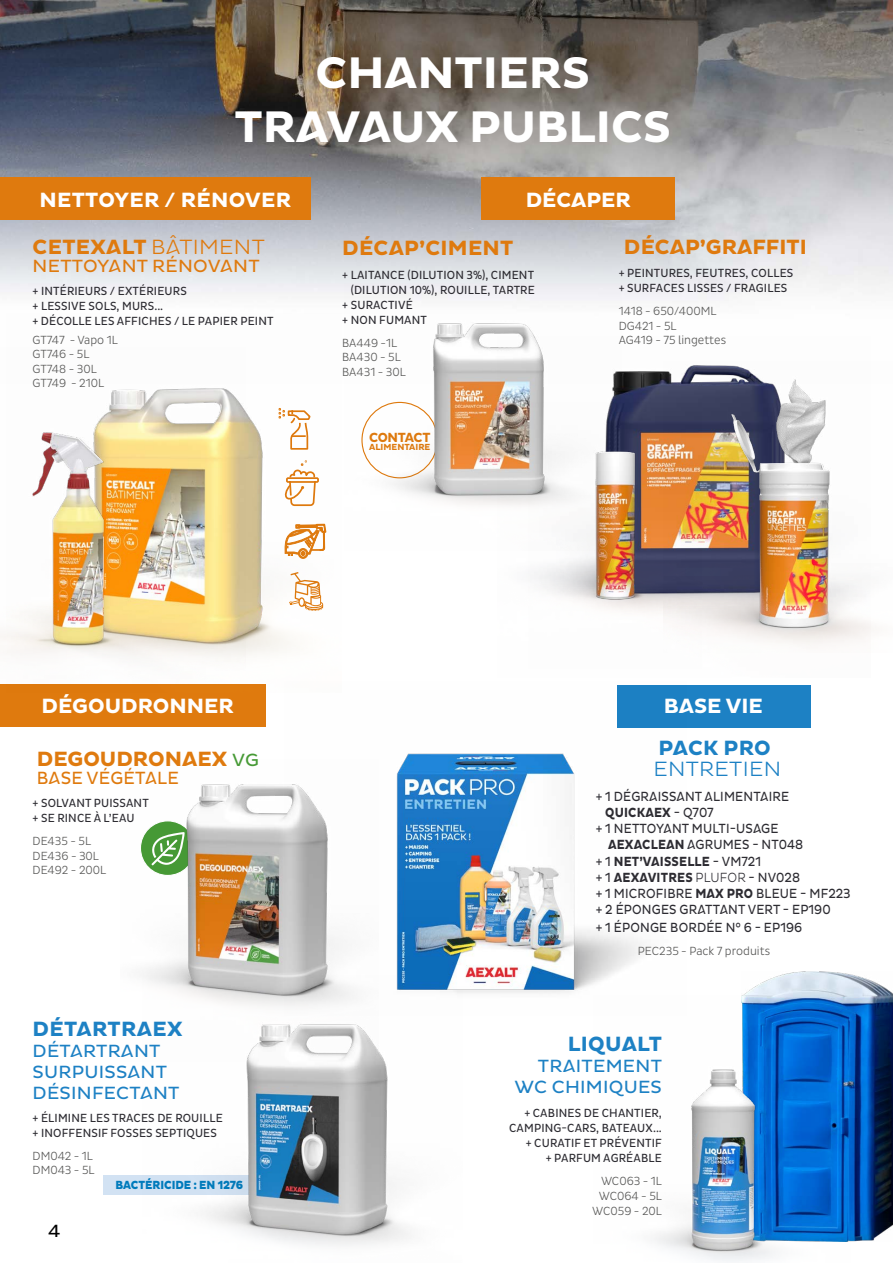
<style>
.page{position:relative;width:893px;height:1263px;background:#fff}
.page>*{position:absolute;margin:0;border:0;box-sizing:border-box;transform-origin:0 0}
.t1{font:45px/54px "Aexalt MS Bold";color:#fff;text-align:center}
.t2{font:21px "Aexalt MS Bold";color:#df7a0e}
.t3{font:21px "Aexalt MS Bold";color:#fff}
.t4{font:21px "Aexalt MS Bold";letter-spacing:.015em;color:#1d81c4}
.t5{font:21px "Aexalt MS Light";letter-spacing:.015em;color:#1d81c4}
.t6{font:18px/21px "Aexalt MS Regular";letter-spacing:.015em;color:#1d81c4;text-align:right}
.t7{font:18px "Aexalt MS Regular";letter-spacing:.015em;color:#df7a0e}
.t8{font:18px "Aexalt MS Regular";letter-spacing:.015em;color:#df7a0e;scale:.93 1}
.t9{font:18px "Aexalt";color:#000}
.t10{font:13.5px/16.2px "Aexalt MS Regular";letter-spacing:.015em;color:#2d2c32;scale:.87 1}
.t11{font:13.5px/16.2px "Aexalt MS Bold";letter-spacing:.015em;color:#2d2c32;scale:.87 1}
.t12{font:700 13.5px "Aexalt";letter-spacing:-.035em;color:#df7a0e;scale:.95 1}
.t13{font:12px/15px "Pluto Sans Cond";letter-spacing:.015em;color:#2d2c32}
.t14{font:300 12px/14.4px "Pluto Sans Cond";color:#575756}
.t15{font:800 12px "Aexalt";letter-spacing:-.005em;color:#007bbc;scale:.9 1}
.t16{font:700 9px "Aexalt";letter-spacing:-.005em;color:#df7a0e;scale:.95 1}
.s1{font-family:"Aexalt MS Light"}
.s2{font-family:"Aexalt MS Regular";font-size:18px;color:#479a36}
.s3{font-family:"Aexalt MS Regular"}
.s4{font-family:"Aexalt MS Bold"}
</style>
<div class="page">
<img style="left:0;top:0;width:893px;height:301px">
<div style="left:0;top:178px;width:311px;height:42px;background:#df7a0e"></div>
<div style="left:482px;top:178px;width:193px;height:42px;background:#df7a0e"></div>
<hr style="left:892px;top:729px;width:1px;height:43px;background:#df7a0e">
<div style="left:0;top:685px;width:266px;height:42px;background:#df7a0e"></div>
<div style="left:618px;top:685px;width:193px;height:43px;background:#1d81c4"></div>
<img style="left:743px;top:971px;width:150px;height:271px">
<div style="left:103px;top:1175px;width:156px;height:20px;background:#d2e2f3"></div>
<img style="left:246px;top:408px;width:81px;height:277px">
<img style="left:0;top:388px;width:246px;height:297px">
<img style="left:344px;top:284px;width:277px;height:221px">
<img style="left:497px;top:336px;width:166px;height:169px">
<img style="left:529px;top:402px;width:134px;height:209px">
<img style="left:654px;top:995px;width:196px;height:267px">
<img style="left:141px;top:784px;width:143px;height:192px">
<img style="left:143px;top:976px;width:267px;height:270px">
<img style="left:663px;top:365px;width:208px;height:281px">
<img style="left:284px;top:681px;width:403px;height:334px">
<h1 class="t1" style="left:235px;top:47px;width:438px">CHANTIERS<br>TRAVAUX PUBLICS</h1>
<h2 class="t3" style="left:39px;top:188px;width:253px">NETTOYER / RÉNOVER</h2>
<h2 class="t3" style="left:526px;top:188px;width:107px">DÉCAPER</h2>
<h2 class="t2" style="left:33px;top:235px;width:234px">CETEXALT <span class="s1">BÂTIMENT</span></h2>
<h3 class="t7" style="left:33px;top:256px;width:229px">NETTOYANT RÉNOVANT</h3>
<p class="t13" style="left:33px;top:284px;width:242px">+ INTÉRIEURS / EXTÉRIEURS<br>+ LESSIVE SOLS, MURS...<br>+ DÉCOLLE LES AFFICHES / LE PAPIER PEINT</p>
<p class="t14" style="left:33px;top:333px;width:87px">GT747 - Vapo 1L<br>GT746 - 5L<br>GT748 - 30L<br>GT749 - 210L</p>
<h2 class="t2" style="left:342px;top:236px;width:173px">DÉCAP’CIMENT</h2>
<p class="t13" style="left:342px;top:267px;width:193px">+ LAITANCE (DILUTION 3%), CIMENT</p>
<p class="t13" style="left:351px;top:282px;width:186px">(DILUTION 10%), ROUILLE, TARTRE</p>
<p class="t13" style="left:342px;top:297px;width:72px">+ SURACTIVÉ</p>
<p class="t13" style="left:342px;top:312px;width:86px">+ NON FUMANT</p>
<p class="t14" style="left:342px;top:336px;width:65px">BA449 -1L<br>BA430 - 5L<br>BA431 - 30L</p>
<p class="t12" style="left:369px;top:430px;width:66px">CONTACT</p>
<p class="t16" style="left:369px;top:442px;width:66px">ALIMENTAIRE</p>
<h2 class="t2" style="left:624px;top:235px;width:185px">DÉCAP’GRAFFITI</h2>
<p class="t13" style="left:619px;top:266px;width:176px">+ PEINTURES, FEUTRES, COLLES + SURFACES LISSES / FRAGILES</p>
<p class="t14" style="left:619px;top:304px;width:109px">1418 - 650/400ML<br>DG421 - 5L<br>AG419 - 75 lingettes</p>
<h2 class="t3" style="left:42px;top:694px;width:194px">DÉGOUDRONNER</h2>
<h2 class="t3" style="left:664px;top:694px;width:101px">BASE VIE</h2>
<h2 class="t2" style="left:37px;top:747px;width:224px">DEGOUDRONAEX <span class="s2">VG</span></h2>
<h3 class="t8" style="left:37px;top:768px;width:154px">BASE VÉGÉTALE</h3>
<p class="t13" style="left:33px;top:796px;width:118px">+ SOLVANT PUISSANT + SE RINCE À L’EAU</p>
<p class="t14" style="left:33px;top:834px;width:75px">DE435 - 5L<br>DE436 - 30L<br>DE492 - 200L</p>
<h2 class="t4" style="left:33px;top:1017px;width:151px">DÉTARTRAEX</h2>
<h3 class="t6" style="left:33px;top:1041px;width:149px;text-align:left">DÉTARTRANT<br>SURPUISSANT<br>DÉSINFECTANT</h3>
<p class="t13" style="left:33px;top:1111px;width:192px;line-height:14.4px">+ ÉLIMINE LES TRACES DE ROUILLE + INOFFENSIF FOSSES SEPTIQUES</p>
<p class="t14" style="left:33px;top:1148px;width:64px">DM042 - 1L<br>DM043 - 5L</p>
<h3 class="t9" style="left:48px;top:1221px;width:14px">4</h3>
<p class="t15" style="left:116px;top:1178px;width:144px">BACTÉRICIDE : EN 1276</p>
<h2 class="t4" style="left:658px;top:736px;width:114px">PACK PRO</h2>
<h2 class="t5" style="left:653px;top:757px;width:129px">ENTRETIEN</h2>
<p class="t10" style="left:596px;top:788px;width:224px">+ 1 DÉGRAISSANT ALIMENTAIRE</p>
<p class="t11" style="left:605px;top:805px;width:126px">QUICKAEX <span class="s3">- Q707</span></p>
<p class="t10" style="left:608px;top:821px;width:226px;text-indent:-12px">+ 1 NETTOYANT MULTI-USAGE<br><span class="s4">AEXACLEAN</span> AGRUMES - NT048</p>
<p class="t11" style="left:596px;top:853px;width:236px"><span class="s3">+ 1</span> NET’VAISSELLE <span class="s3">- VM721<br>+ 1</span> AEXAVITRES <span class="s1">PLUFOR</span> <span class="s3">- NV028</span></p>
<p class="t10" style="left:596px;top:885px;width:295px">+ 1 MICROFIBRE <span class="s4">MAX PRO</span> BLEUE - MF223 + 2 ÉPONGES GRATTANT VERT - EP190</p>
<p class="t10" style="left:596px;top:920px;width:239px">+ 1 ÉPONGE BORDÉE N° 6 - EP196</p>
<p class="t14" style="left:638px;top:944px;width:134px">PEC235 - Pack 7 produits</p>
<h2 class="t4" style="left:568px;top:1032px;width:96px">LIQUALT</h2>
<h3 class="t6" style="left:515px;top:1056px;width:149px">TRAITEMENT<br>WC CHIMIQUES</h3>
<p class="t13" style="left:509px;top:1105px;width:154px;text-align:right">+ CABINES DE CHANTIER,<br>CAMPING-CARS, BATEAUX... + CURATIF ET PRÉVENTIF<br>+ PARFUM AGRÉABLE</p>
<p class="t14" style="left:592px;top:1174px;width:71px;line-height:15px;text-align:right">WC063 - 1L<br>WC064 - 5L<br>WC059 - 20L</p>
</div>
